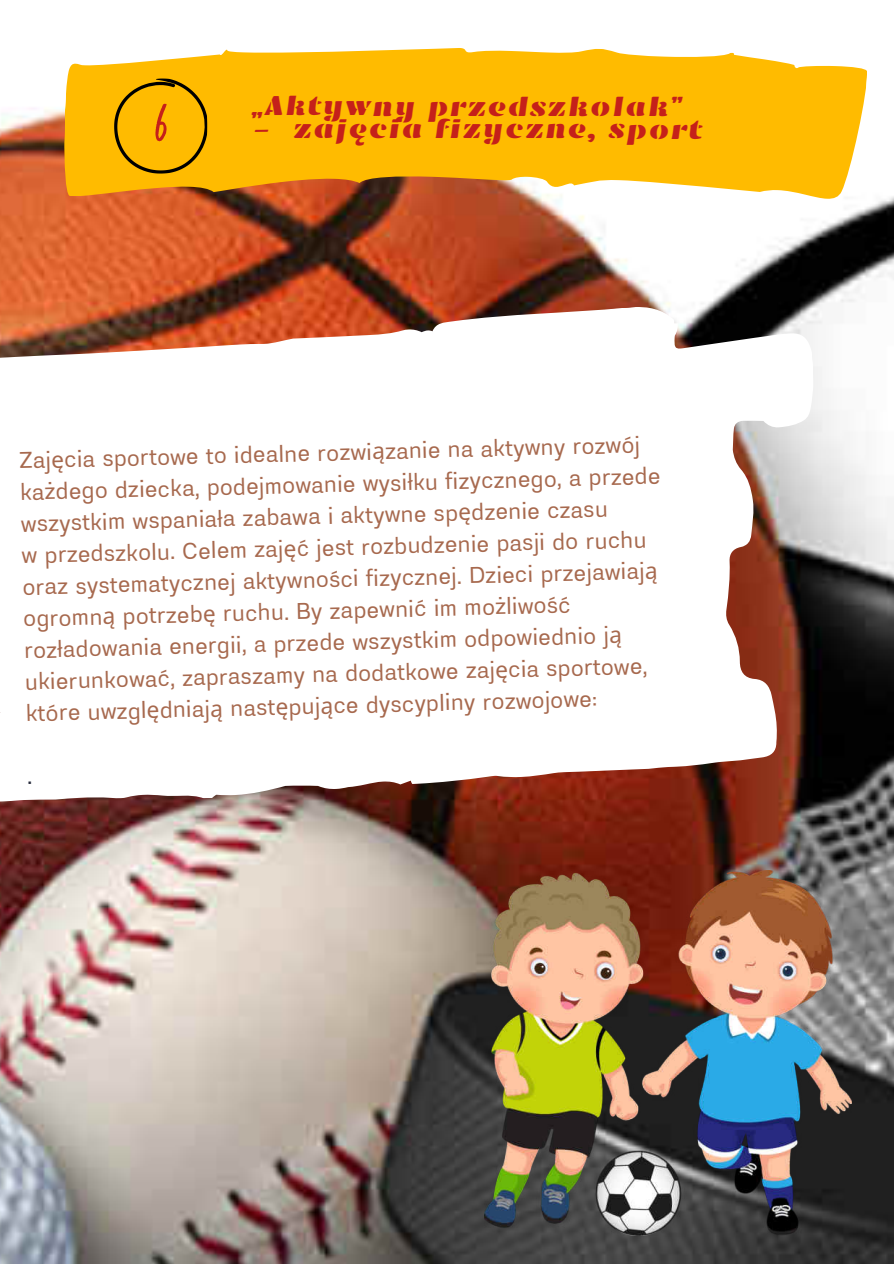
<style>
.page{position:relative;width:894px;height:1264px;background:#fff}
.page>*{position:absolute;margin:0;border:0;box-sizing:border-box;transform-origin:0 0}
.t1{font:57px "TC Chaddlewood Regular";color:#c5201a}
.t2{font:28.5px "Emblema One";letter-spacing:.03em;color:#c5201a}
.t3{font:22.65px/31.7px "Prachason Neue";color:#a7694e}
.s1{font-family:"Noto Sans"}
</style>
<div class="page">
<img style="left:0;top:108px;width:893px;height:1155px">
<svg style="left:0;top:306px;width:814px;height:500px"></svg>
<svg style="left:62px;top:48px;width:805px;height:151px;background:#f9ba1d"></svg>
<svg style="left:114px;top:78px;width:94px;height:96px;background:#e3a600"></svg>
<img style="left:484px;top:870px;width:367px;height:365px">
<h1 class="t1" style="left:155px;top:86px;width:14px">6</h1>
<p class="t2" style="left:252px;top:89px;width:431px">„Aktywny przedszkolak”</p>
<p class="t2" style="left:252px;top:112px;width:452px">- zajęcia fizyczne, sport</p>
<p class="t3" style="left:19px;top:442px;width:642px;rotate:-1deg">Zaj<span class="s1">ę</span>cia sportowe to idealne rozwi<span class="s1">ą</span>zanie na aktywny rozwój każdego dziecka, podejmowanie wysiłku fizycznego, a przede wszystkim wspaniała zabawa i aktywne sp<span class="s1">ę</span>dzenie czasu<br>w przedszkolu. Celem zaj<span class="s1">ę</span>ćjest rozbudzenie pasji do ruchu oraz systematycznej aktywności fizycznej. Dzieci przejawiaj<span class="s1">ą </span>ogromn<span class="s1">ą</span> potrzeb<span class="s1">ę</span> ruchu. By zapewnićim możliwość rozładowania energii, a przede wszystkim odpowiednio j<span class="s1">ą </span>ukierunkować, zapraszamy na dodatkowe zaj<span class="s1">ę</span>cia sportowe, które uwzgl<span class="s1">ę</span>dniaj<span class="s1">ą</span> nast<span class="s1">ę</span>puj<span class="s1">ą</span>ce dyscypliny rozwojowe:</p>
</div>
